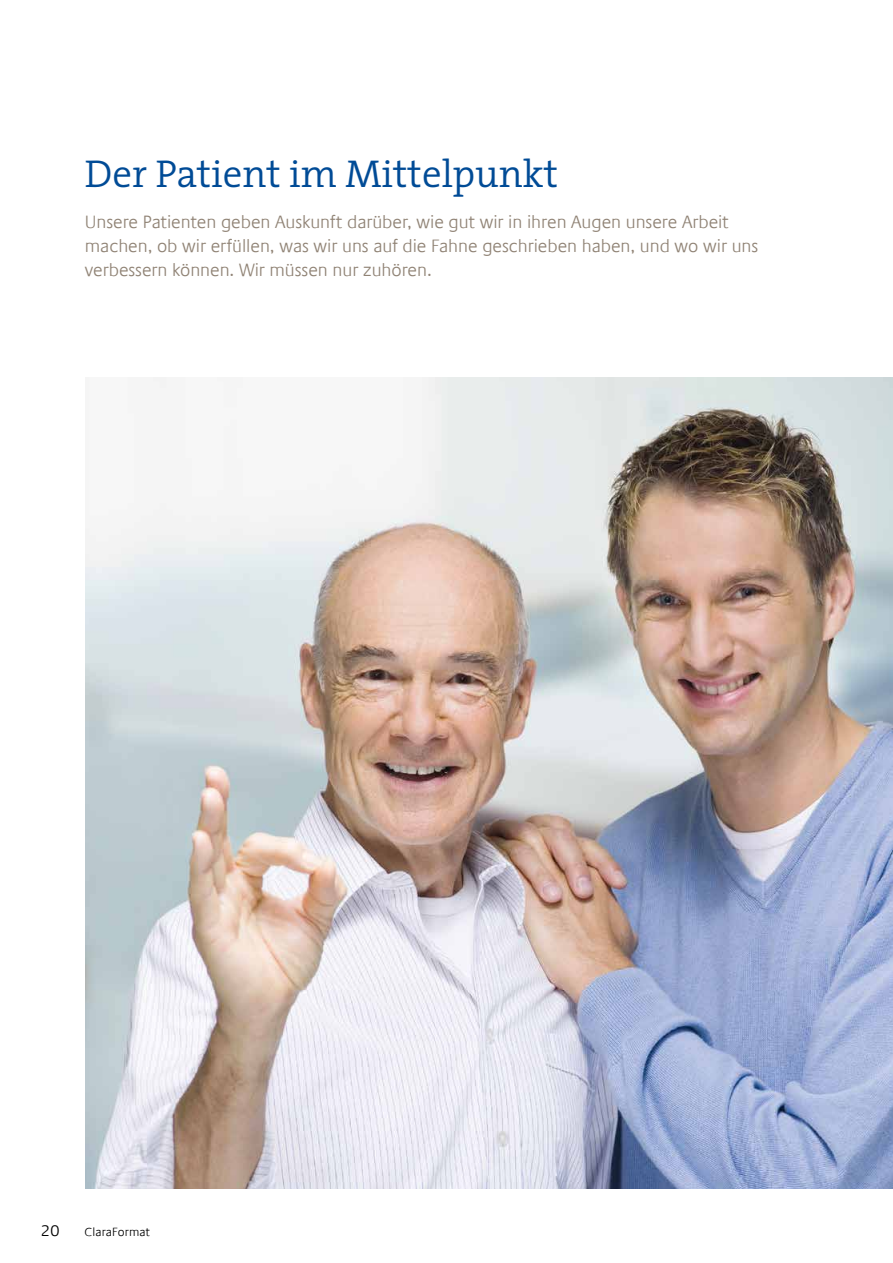
<style>
.page{position:relative;width:893px;height:1263px;background:#fff}
.page>*{position:absolute;margin:0;border:0;box-sizing:border-box;transform-origin:0 0}
.t1{font:300 39px "The Serif";color:#004b96}
.t2{font:300 18px/24px "Praxis Com";letter-spacing:-.005em;color:#908375}
.t3{font:300 15.75px "Praxis Com";color:#000}
.t4{font:300 12px "Praxis Com";letter-spacing:.015em;color:#000}
</style>
<div class="page">
<img style="left:85px;top:378px;width:808px;height:811px">
<h1 class="t1" style="left:85px;top:141px;width:475px">Der Patient im Mittelpunkt</h1>
<p class="t2" style="left:85px;top:210px;width:675px">Unsere Patienten geben Auskunft darüber, wie gut wir in ihren Augen unsere Arbeit machen, ob wir erfüllen, was wir uns auf die Fahne geschrieben haben, und wo wir uns verbessern können. Wir müssen nur zuhören.</p>
<p class="t3" style="left:40px;top:1221px;width:21px">20</p>
<p class="t4" style="left:85px;top:1224px;width:67px">ClaraFormat</p>
</div>
